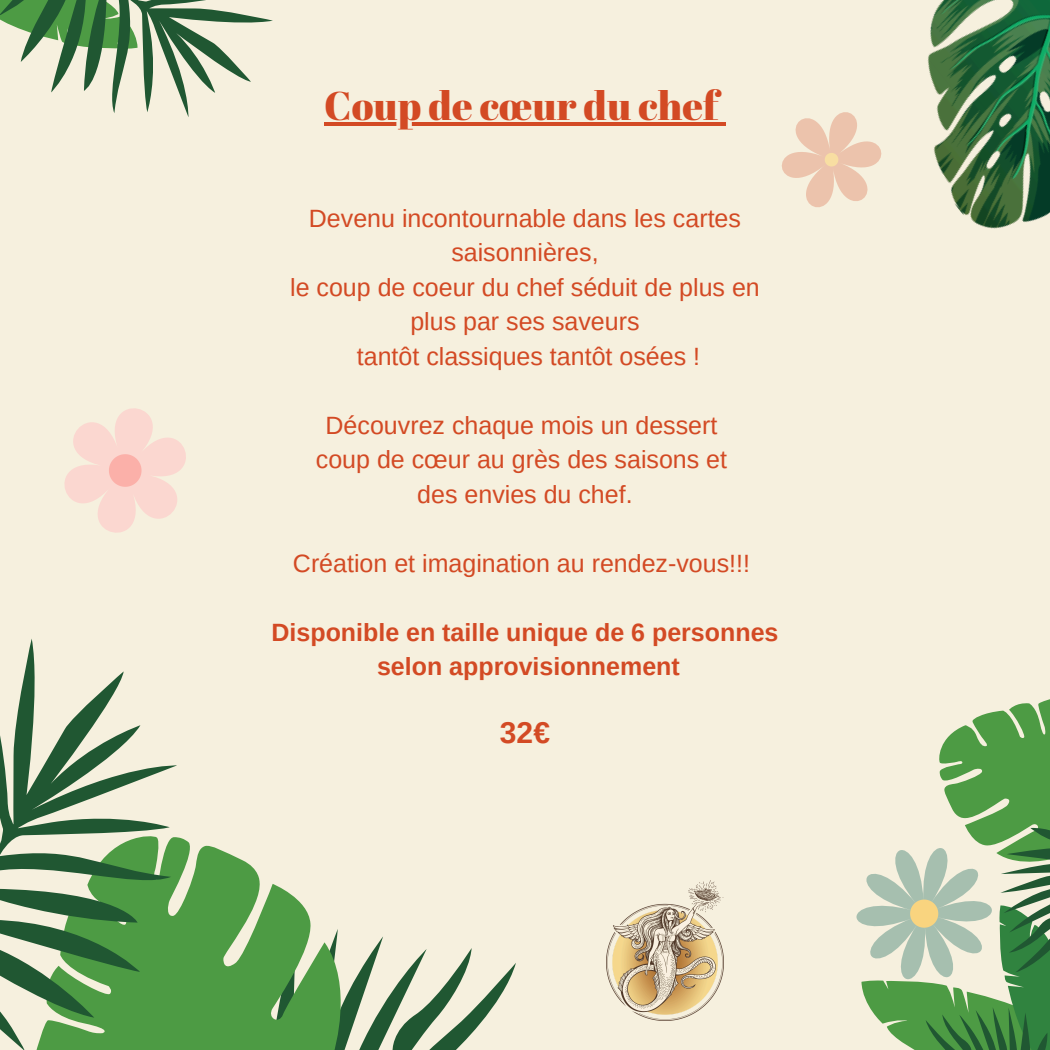
<style>
.page{position:relative;width:1050px;height:1050px;background:#f6f0de}
.page>*{position:absolute;margin:0;border:0;box-sizing:border-box;transform-origin:0 0}
.t1{font:40px "Abril Fatface";color:#d34a24}
.t2{font:700 30px "Arimo";color:#d34a24}
.t3{font:25px/34.5px "Arimo";color:#d34a24;text-align:center}
.t4{font:700 25px/34.5px "Arimo";color:#d34a24;text-align:center}
</style>
<div class="page">
<img style="left:607px;top:881px;width:116px;height:139px">
<svg style="left:354px;top:936px;width:162px;height:114px"></svg>
<svg style="left:177px;top:837px;width:177px;height:213px;fill:#4d9b44"></svg>
<svg style="left:0;top:639px;width:177px;height:411px"></svg>
<img style="left:927px;top:0;width:123px;height:229px">
<svg style="left:0;top:0;width:273px;height:117px"></svg>
<svg style="left:64px;top:408px;width:122px;height:125px"></svg>
<svg style="left:861px;top:699px;width:189px;height:351px"></svg>
<svg style="left:781px;top:112px;width:101px;height:95px"></svg>
<hr style="left:324px;top:122px;width:394px;height:4px;background:#d34a24">
<svg style="left:718px;top:122px;width:8px;height:4px"></svg>
<p class="t1" style="left:324px;top:78px;width:396px">Coup de cœur du chef</p>
<p class="t3" style="left:309px;top:201px;width:434px">Devenu incontournable dans les cartes saisonnières,</p>
<p class="t3" style="left:290px;top:270px;width:471px">le coup de coeur du chef séduit de plus en plus par ses saveurs</p>
<h1 class="t3" style="left:357px;top:339px;width:345px">tantôt classiques tantôt osées !</h1>
<p class="t3" style="left:326px;top:408px;width:393px">Découvrez chaque mois un dessert</p>
<p class="t3" style="left:316px;top:442px;width:413px">coup de cœur au grès des saisons et</p>
<p class="t3" style="left:417px;top:477px;width:217px">des envies du chef.</p>
<p class="t3" style="left:293px;top:546px;width:459px">Création et imagination au rendez-vous!!!</p>
<p class="t4" style="left:272px;top:615px;width:508px">Disponible en taille unique de 6 personnes selon approvisionnement</p>
<p class="t2" style="left:500px;top:715px;width:52px">32€</p>
</div>
